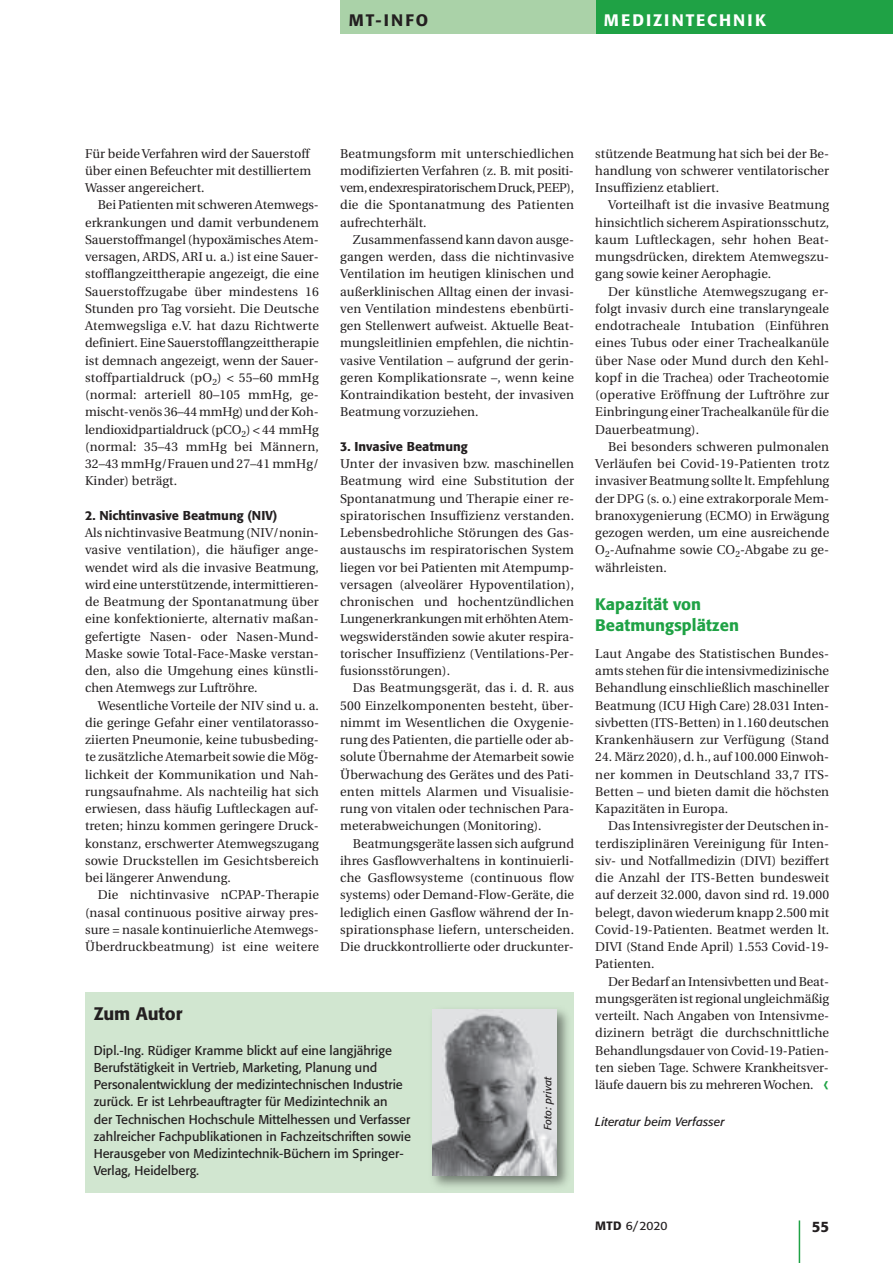
<style>
.page{position:relative;width:893px;height:1263px;background:#fff}
.page>*{position:absolute;margin:0;border:0;box-sizing:border-box;transform-origin:0 0}
.t1{font:500 18px "Formata";color:#231f20}
.t2{font:500 16.5px/21px "Formata";color:#1fa245}
.t3{font:500 16.5px "Formata";letter-spacing:.115em;color:#fff}
.t4{font:500 16.5px "Formata";letter-spacing:.125em;color:#231f20}
.t5{font:500 15px "Formata";color:#231f20}
.t6{font:12.75px/17.2px "Utopia";letter-spacing:.005em;color:#231f20;text-align:justify}
.t7{font:12.75px/17.2px "Formata";color:#231f20}
.t8{font:500 12.75px "Formata";color:#231f20}
.t9{font:italic 12px "Formata";letter-spacing:.005em;color:#231f20}
.t10{font:12px "Formata";color:#231f20}
.t11{font:italic 10.5px "Formata";color:#231f20}
.s1{font-family:"Formata";font-size:21px;color:#1fa245}
.s2{font-weight:500}
</style>
<div class="page">
<div style="left:595px;top:0;width:298px;height:34px;background:#1fa245"></div>
<hr style="left:799px;top:1220px;width:1px;height:43px;background:#1fa245">
<div style="left:340px;top:0;width:255px;height:34px;background:#aad2a8"></div>
<div style="left:85px;top:992px;width:489px;height:201px;background:#d1e6d0"></div>
<img style="left:432px;top:1009px;width:136px;height:178px">
<img style="left:433px;top:1009px;width:123px;height:166px">
<p class="t4" style="left:349px;top:13px;width:81px">MT-INFO</p>
<p class="t3" style="left:604px;top:13px;width:163px">MEDIZINTECHNIK</p>
<p class="t6" style="left:85px;top:146px;width:228px;text-align:left">Für beide Verfahren wird der Sauerstoff über einen Befeuchter mit destilliertem<br>Wasser angereichert.</p>
<p class="t6" style="left:85px;top:198px;width:235px;text-indent:13px">Bei Patienten mit schweren Atemwegs&shy;erkrankungen und damit verbundenem Sauerstoffmangel (hypoxämisches Atem - versagen, ARDS, ARI u. a.) ist eine Sauer&shy;stofflangzeittherapie angezeigt, die eine Sauerstoffzugabe über mindestens 16<br>Stun den pro Tag vorsieht. Die Deutsche Atemwegsliga e.V. hat dazu Richtwerte definiert. Eine Sauerstofflangzeittherapie ist demnach angezeigt, wenn der Sauer&shy;stoffpartialdruck (pO<sub>2</sub>) &lt; 55–60 mmHg (nor mal: arteriell 80–105 mmHg, ge&shy;mischt-venös 36–44 mmHg) und der Koh - lendioxidpartialdruck (pCO<sub>2</sub>) &lt; 44 mmHg (normal: 35–43 mmHg bei Männern, 32–43 mmHg/Frauen und 27–41 mmHg/ Kinder) beträgt.</p>
<p class="t8" style="left:85px;top:510px;width:194px">2. Nichtinvasive Beatmung (NIV)</p>
<p class="t6" style="left:85px;top:525px;width:235px">Als nichtinvasive Beatmung (NIV/nonin&shy;vasive ventilation), die häufiger ange&shy;wendet wird als die invasive Beatmung, wird eine unterstützende, intermittieren - de Beatmung der Spontanatmung über eine konfektionierte, alternativ maßan&shy;gefertigte Nasen- oder Nasen-Mund-Maske sowie Total-Face-Maske verstan&shy;den, also die Umgehung eines künstli&shy;chen Atemwegs zur Luftröhre.</p>
<p class="t6" style="left:85px;top:698px;width:236px;text-indent:13px">Wesentliche Vorteile der NIV sind u. a. die geringe Gefahr einer ventilatorasso&shy;ziierten Pneumonie, keine tubusbeding - te zusätzliche Atemarbeit sowie die Mög&shy;lichkeit der Kommunikation und Nah&shy;rungsaufnahme. Als nachteilig hat sich erwiesen, dass häufig Luftleckagen auf&shy;treten; hinzu kommen geringere Druck&shy;konstanz, erschwerter Atemwegszugang sowie Druckstellen im Gesichtsbereich bei längerer Anwendung.</p>
<p class="t6" style="left:85px;top:888px;width:235px;text-indent:13px">Die nichtinvasive nCPAP-Therapie (nasal continuous positive airway pres&shy;sure = nasale kontinuierliche Atemwegs-Überdruckbeatmung) ist eine weitere</p>
<p class="t6" style="left:340px;top:146px;width:235px">Beatmungsform mit unterschiedlichen modifizierten Verfahren (z. B. mit positi&shy;vem, endexrespiratorischem Druck, PEEP), die die Spontanatmung des Patienten aufrechterhält.</p>
<p class="t6" style="left:340px;top:232px;width:235px;text-indent:13px">Zusammenfassend kann davon ausge&shy;gangen werden, dass die nichtinvasive Ventilation im heutigen klinischen und außerklinischen Alltag einen der invasi&shy;ven Ventilation mindestens ebenbürti&shy;gen Stellenwert aufweist. Aktuelle Beat&shy;mungsleitlinien empfehlen, die nichtin&shy;vasive Ventilation – aufgrund der gerin&shy;geren Komplikationsrate –, wenn keine Kontraindikation besteht, der invasiven Beatmung vorzuziehen.</p>
<p class="t8" style="left:340px;top:441px;width:129px">3. Invasive Beatmung</p>
<p class="t6" style="left:340px;top:456px;width:235px">Unter der invasiven bzw. maschinellen Beatmung wird eine Substitution der Spontanatmung und Therapie einer re&shy;spiratorischen Insuffizienz verstanden.<br>Lebensbedrohliche Störungen des Gas&shy;austauschs im respiratorischen System liegen vor bei Patienten mit Atempump&shy;versagen (alveolärer Hypoventilation), chronischen und hochentzündlichen Lungenerkrankungen mit erhöhten Atem - wegswiderständen sowie akuter respira&shy;torischer Insuffizienz (Ventilations-Per&shy;fusionsstörungen).</p>
<p class="t6" style="left:340px;top:681px;width:235px;text-indent:13px">Das Beatmungsgerät, das i. d. R. aus 500 Einzelkomponenten besteht, über&shy;nimmt im Wesentlichen die Oxygenie&shy;rung des Patienten, die partielle oder ab&shy;solute Übernahme der Atemarbeit sowie Überwachung des Gerätes und des Pati&shy;enten mittels Alarmen und Visualisie&shy;rung von vitalen oder technischen Para&shy;meterabweichungen (Monitoring).</p>
<p class="t6" style="left:340px;top:836px;width:235px;text-indent:13px">Beatmungsgeräte lassen sich aufgrund ihres Gasflowverhaltens in kontinuierli&shy;che Gasflowsysteme (continuous flow systems) oder Demand-Flow-Geräte, die lediglich einen Gasflow während der In&shy;spirationsphase liefern, unterscheiden.<br>Die druckkontrollierte oder druckunter-</p>
<h1 class="t1" style="left:94px;top:1005px;width:90px">Zum Autor</h1>
<p class="t7" style="left:94px;top:1042px;width:319px">Dipl.-Ing. Rüdiger Kramme blickt auf eine langjährige Berufstätigkeit in Vertrieb, Marketing, Planung und Personalentwicklung der medizintechnischen Indus trie zurück. Er ist Lehrbeauftragter für Medizintechnik an<br>der Technischen Hochschule Mittelhessen und Verfasser zahlreicher Fachpublikationen in Fachzeitschriften sowie Herausgeber von Medi zintechnik-Büchern im Springer-Verlag, Heidelberg.</p>
<p class="t11" style="left:543px;top:1129px;width:55px;rotate:-90deg">Foto: privat</p>
<p class="t6" style="left:595px;top:146px;width:235px">stützende Beatmung hat sich bei der Be&shy;handlung von schwerer ventilatorischer Insuffizienz etabliert.</p>
<p class="t6" style="left:595px;top:198px;width:235px;text-indent:13px">Vorteilhaft ist die invasive Beatmung hinsichtlich sicherem Aspirationsschutz, kaum Luftleckagen, sehr hohen Beat&shy;mungsdrücken, direktem Atemwegszu&shy;gang sowie keiner Aerophagie.</p>
<p class="t6" style="left:595px;top:284px;width:235px;text-indent:13px">Der künstliche Atemwegszugang er&shy;folgt invasiv durch eine translaryngeale endotracheale Intubation (Einführen eines Tubus oder einer Trachealkanüle über Nase oder Mund durch den Kehl&shy;kopf in die Trachea) oder Tracheotomie (operative Eröffnung der Luftröhre zur Einbringung einer Trachealkanüle für die Dauerbeatmung).</p>
<p class="t6" style="left:595px;top:439px;width:235px;text-indent:13px">Bei besonders schweren pulmonalen Verläufen bei Covid-19-Patienten trotz invasiver Beatmung sollte lt. Empfehlung der DPG (s. o.) eine extrakorporale Mem&shy;branoxygenierung (ECMO) in Erwägung gezogen werden, um eine ausreichende O<sub>2</sub>-Aufnahme sowie CO<sub>2</sub>-Abgabe zu ge&shy;währleisten.</p>
<p class="t2" style="left:595px;top:595px;width:145px">Kapazität von<br>Beatmungsplätzen</p>
<p class="t6" style="left:595px;top:646px;width:235px">Laut Angabe des Statistischen Bundes&shy;amts stehen für die intensivmedizinische Behandlung einschließlich maschineller Beatmung (ICU High Care) 28.031 Inten&shy;sivbetten (ITS-Betten) in 1.160 deutschen Krankenhäusern zur Verfügung (Stand</p>
<p class="t6" style="left:595px;top:750px;width:235px">24. März 2020), d. h., auf 100.000 Einwoh&shy;ner kommen in Deutschland 33,7 ITS-Betten – und bieten damit die höchs ten Kapazitäten in Europa.</p>
<p class="t6" style="left:595px;top:819px;width:235px;text-indent:13px">Das Intensivregister der Deutschen in&shy;terdisziplinären Vereinigung für Inten&shy;siv- und Notfallmedizin (DIVI) beziffert die Anzahl der ITS-Betten bundesweit auf derzeit 32.000, davon sind rd. 19.000 belegt, davon wiederum knapp 2.500 mit Covid-19-Patienten. Beatmet werden lt.<br>DIVI (Stand Ende April) 1.553 Covid-19- Patienten.</p>
<p class="t6" style="left:595px;top:974px;width:235px;text-indent:13px">Der Bedarf an Intensivbetten und Beat&shy;mungsgeräten ist regional ungleichmäßig verteilt. Nach Angaben von Intensivme&shy;dizinern beträgt die durchschnittliche Behandlungsdauer von Covid-19-Patien&shy;ten sieben Tage. Schwere Krankheitsver&shy;läufe dauern bis zu mehreren Wochen. <span class="s1">‹</span></p>
<p class="t9" style="left:595px;top:1116px;width:131px">Literatur beim Verfasser</p>
<p class="t10" style="left:595px;top:1220px;width:74px"><span class="s2">MTD</span> 6/2020</p>
<p class="t5" style="left:812px;top:1220px;width:19px">55</p>
</div>
